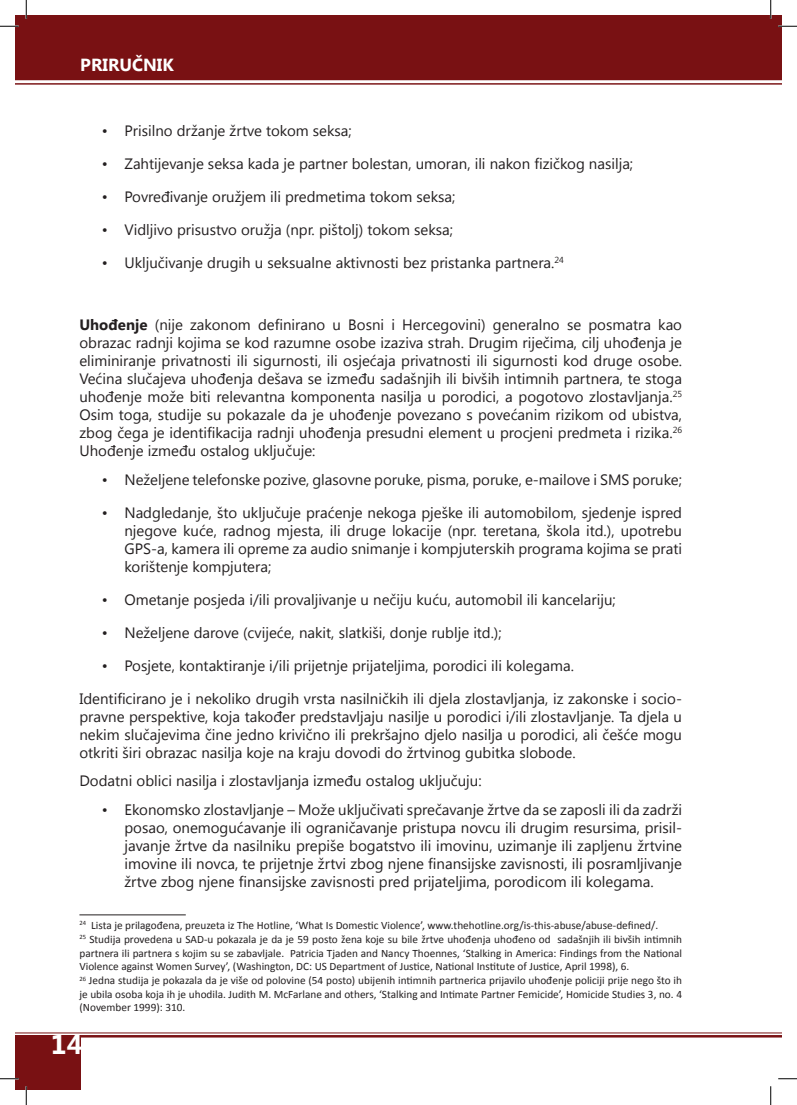
<style>
.page{position:relative;width:797px;height:1105px;background:#fff}
.page>*{position:absolute;margin:0;border:0;box-sizing:border-box;transform-origin:0 0}
.t1{font:700 27.5px "Segoe UI";color:#fff}
.t2{font:700 17.5px "Segoe UI";color:#fff}
.Body_text{font:15px/18px "Segoe UI";color:#231f20;text-align:justify}
.Footnote_text{font:11.25px/13.5px "Calibri";color:#231f20;text-align:justify}
.s1{font-weight:700}
</style>
<div class="page">
<div style="left:16px;top:16px;width:765px;height:61px;background:#791113"></div>
<hr style="left:16px;top:76px;width:765px;height:4px;background:#791113">
<hr style="left:16px;top:83px;width:765px;height:2px;background:#791113">
<hr style="left:16px;top:1032px;width:765px;height:1px;background:#791113">
<hr style="left:16px;top:1035px;width:765px;height:2px;background:#791113">
<div style="left:16px;top:1035px;width:65px;height:54px;background:#791113"></div>
<hr style="left:79px;top:915px;width:107px;height:1px;background:#231f20">
<svg style="left:0;top:25px;width:19px;height:2px"></svg>
<svg style="left:778px;top:25px;width:19px;height:2px"></svg>
<svg style="left:0;top:1078px;width:19px;height:1px"></svg>
<svg style="left:778px;top:1078px;width:19px;height:1px"></svg>
<svg style="left:25px;top:0;width:2px;height:19px"></svg>
<svg style="left:25px;top:1086px;width:2px;height:19px"></svg>
<svg style="left:770px;top:0;width:1px;height:19px"></svg>
<svg style="left:770px;top:1086px;width:1px;height:19px"></svg>
<p class="t2" style="left:80px;top:53px;width:95px">PRIRUČNIK</p>
<p class="Body_text" style="left:102px;top:121px;width:251px">• Prisilno držanje žrtve tokom seksa;</p>
<p class="Body_text" style="left:102px;top:154px;width:533px">• Zahtijevanje seksa kada je partner bolestan, umoran, ili nakon fizičkog nasilja;</p>
<p class="Body_text" style="left:102px;top:187px;width:355px">• Povređivanje oružjem ili predmetima tokom seksa;</p>
<p class="Body_text" style="left:102px;top:220px;width:353px">• Vidljivo prisustvo oružja (npr. pištolj) tokom seksa;</p>
<p class="Body_text" style="left:102px;top:253px;width:463px">• Uključivanje drugih u seksualne aktivnosti bez pristanka partnera.<sup>24</sup></p>
<p class="Body_text" style="left:79px;top:315px;width:604px"><span class="s1">Uhođenje</span> (nije zakonom definirano u Bosni i Hercegovini) generalno se posmatra kao obrazac radnji kojima se kod razumne osobe izaziva strah. Drugim riječima, cilj uhođenja je eliminiranje privatnosti ili sigurnosti, ili osjećaja privatnosti ili sigurnosti kod druge osobe.<br>Većina slučajeva uhođenja dešava se između sadašnjih ili bivših intimnih partnera, te stoga uhođenje može biti relevantna komponenta nasilja u porodici, a pogotovo zlostavljanja.<sup>25<br></sup>Osim toga, studije su pokazale da je uhođenje povezano s povećanim rizikom od ubistva, zbog čega je identifikacija radnji uhođenja presudni element u procjeni predmeta i rizika.<sup>26<br></sup>Uhođenje između ostalog uključuje:</p>
<p class="Body_text" style="left:102px;top:470px;width:581px">• Neželjene telefonske pozive, glasovne poruke, pisma, poruke, e-mailove i SMS poruke;</p>
<p class="Body_text" style="left:124px;top:503px;width:559px;text-indent:-22px">• Nadgledanje, što uključuje praćenje nekoga pješke ili automobilom, sjedenje ispred njegove kuće, radnog mjesta, ili druge lokacije (npr. teretana, škola itd.), upotrebu GPS-a, kamera ili opreme za audio snimanje i kompjuterskih programa kojima se prati korištenje kompjutera;</p>
<p class="Body_text" style="left:102px;top:590px;width:515px">• Ometanje posjeda i/ili provaljivanje u nečiju kuću, automobil ili kancelariju;</p>
<p class="Body_text" style="left:102px;top:623px;width:401px">• Neželjene darove (cvijeće, nakit, slatkiši, donje rublje itd.);</p>
<p class="Body_text" style="left:102px;top:656px;width:473px">• Posjete, kontaktiranje i/ili prijetnje prijateljima, porodici ili kolegama.</p>
<p class="Body_text" style="left:79px;top:689px;width:604px">Identificirano je i nekoliko drugih vrsta nasilničkih ili djela zlostavljanja, iz zakonske i socio&shy;pravne perspektive, koja također predstavljaju nasilje u porodici i/ili zlostavljanje. Ta djela u nekim slučajevima čine jedno krivično ili prekršajno djelo nasilja u porodici, ali češće mogu otkriti širi obrazac nasilja koje na kraju dovodi do žrtvinog gubitka slobode.</p>
<p class="Body_text" style="left:79px;top:771px;width:404px">Dodatni oblici nasilja i zlostavljanja između ostalog uključuju:</p>
<p class="Body_text" style="left:124px;top:800px;width:559px;text-indent:-22px">• Ekonomsko zlostavljanje – Može uključivati sprečavanje žrtve da se zaposli ili da zadrži posao, onemogućavanje ili ograničavanje pristupa novcu ili drugim resursima, prisil&shy;javanje žrtve da nasilniku prepiše bogatstvo ili imovinu, uzimanje ili zapljenu žrtvine imovine ili novca, te prijetnje žrtvi zbog njene finansijske zavisnosti, ili posramljivanje žrtve zbog njene finansijske zavisnosti pred prijateljima, porodicom ili kolegama.</p>
<p class="Footnote_text" style="left:79px;top:918px;width:580px"><sup>24</sup> Lista je prilagođena, preuzeta iz The Hotline, ‘What Is Domestic Violence’, www.thehotline.org/is-this-abuse/abuse-defined/.</p>
<p class="Footnote_text" style="left:79px;top:932px;width:604px"><sup>25</sup> Studija provedena u SAD-u pokazala je da je 59 posto žena koje su bile žrtve uhođenja uhođeno od sadašnjih ili bivših intimnih partnera ili partnera s kojim su se zabavljale. Patricia Tjaden and Nancy Thoennes, ‘Stalking in America: Findings from the National Violence against Women Survey’, (Washington, DC: US Department of Justice, National Institute of Justice, April 1998), 6.</p>
<p class="Footnote_text" style="left:79px;top:973px;width:604px"><sup>26</sup> Jedna studija je pokazala da je više od polovine (54 posto) ubijenih intimnih partnerica prijavilo uhođenje policiji prije nego što ih je ubila osoba koja ih je uhodila. Judith M. McFarlane and others, ‘Stalking and Intimate Partner Femicide’, Homicide Studies 3, no. 4 (November 1999): 310.</p>
<p class="t1" style="left:51px;top:1025px;width:33px">14</p>
</div>
